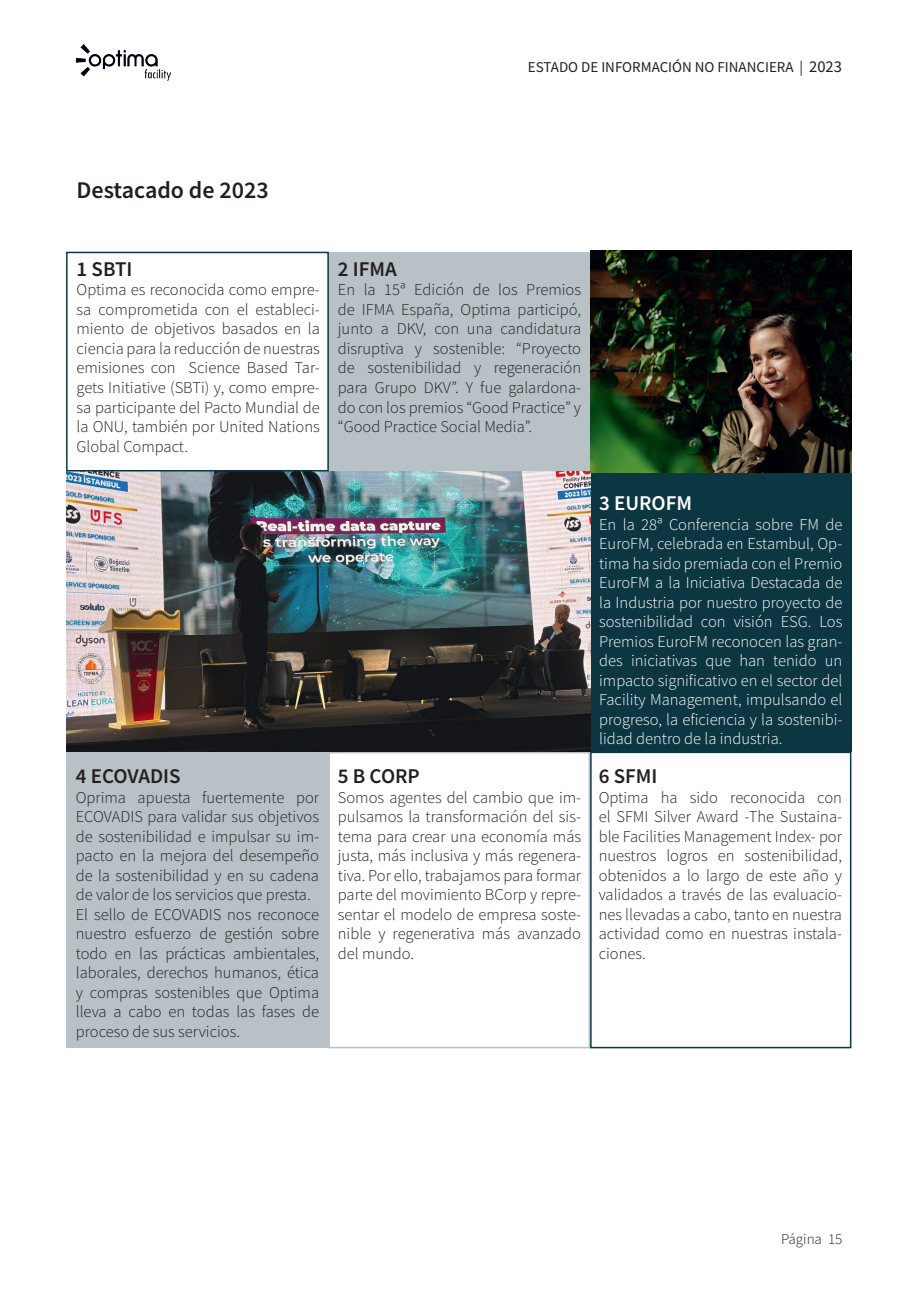
<style>
.page{position:relative;width:919px;height:1289px;background:#fff}
.page>*{position:absolute;margin:0;border:0;box-sizing:border-box;transform-origin:0 0}
.t1{font:600 24px "Source Sans Pro";color:#231f20}
.t2{font:600 21px "Source Sans Pro";color:#231f20}
.t3{font:600 21px "Source Sans Pro";color:#fff}
.t4{font:300 16.5px/19.5px "Source Sans Pro";color:#231f20;text-align:justify}
.t5{font:300 16.5px/19.5px "Source Sans Pro";color:#fff;text-align:justify}
.t6{font:15px "Source Sans Pro";color:#231f20}
.t7{font:300 15px "Source Sans Pro";color:#231f20}
.s1{font-size:16.5px}
</style>
<div class="page">
<img style="left:76px;top:45px;width:94px;height:36px">
<div style="left:66px;top:752px;width:262px;height:295px;background:#b7c1c6"></div>
<div style="left:328px;top:752px;width:262px;height:296px;border:2px solid #b7c1c6"></div>
<div style="left:590px;top:751px;width:261px;height:297px;border:2px solid #0b3642"></div>
<div style="left:585px;top:471px;width:266px;height:280px;background:#0b3642"></div>
<div style="left:329px;top:252px;width:261px;height:219px;background:#b7c1c6"></div>
<img style="left:67px;top:471px;width:523px;height:281px">
<img style="left:590px;top:250px;width:261px;height:222px">
<div style="left:66px;top:252px;width:263px;height:219px;border:2px solid #0b3642"></div>
<p class="t6" style="left:527px;top:58px;width:316px">ESTADO DE INFORMACIÓN NO FINANCIERA | <span class="s1">2023</span></p>
<h1 class="t1" style="left:77px;top:174px;width:194px">Destacado de 2023</h1>
<p class="t2" style="left:77px;top:255px;width:57px">1 SBTI</p>
<p class="t4" style="left:77px;top:280px;width:245px">Optima es reconocida como empre&shy;sa comprometida con el estableci&shy;miento de objetivos basados en la ciencia para la reducción de nuestras emisiones con Science Based Tar&shy;gets Initiative (SBTi) y, como empre&shy;sa participante del Pacto Mundial de la ONU, también por United Nations Global Compact.</p>
<p class="t2" style="left:76px;top:762px;width:106px">4 ECOVADIS</p>
<p class="t4" style="left:76px;top:787px;width:245px;text-align:left">Oprima apuesta fuertemente por ECOVADIS para validar sus objetivos de sostenibilidad e impulsar su im&shy;pacto en la mejora del desempeño de la sostenibilidad y en su cadena de valor de los servicios que presta.<br>El sello de ECOVADIS nos reconoce nuestro esfuerzo de gestión sobre todo en las prácticas ambientales, laborales, derechos humanos, ética y compras sostenibles que Optima lleva a cabo en todas las fases de proceso de sus servicios.</p>
<p class="t2" style="left:338px;top:255px;width:60px">2 IFMA</p>
<p class="t4" style="left:338px;top:280px;width:245px">En la 15ª Edición de los Premios de IFMA España, Optima participó, junto a DKV, con una candidatura disruptiva y sostenible: “Proyecto de sostenibilidad y regeneración para Grupo DKV”. Y fue galardona&shy;do con los premios “Good Practice” y “Good Practice Social Media”.</p>
<p class="t2" style="left:338px;top:762px;width:83px">5 B CORP</p>
<p class="t4" style="left:338px;top:787px;width:245px">Somos agentes del cambio que im&shy;pulsamos la transformación del sis&shy;tema para crear una economía más justa, más inclusiva y más regenera&shy;tiva. Por ello, trabajamos para formar parte del movimiento BCorp y repre&shy;sentar el modelo de empresa soste&shy;nible y regenerativa más avanzado del mundo.</p>
<p class="t3" style="left:599px;top:489px;width:94px">3 EUROFM</p>
<p class="t5" style="left:599px;top:514px;width:245px">En la 28ª Conferencia sobre FM de EuroFM, celebrada en Estambul, Op&shy;tima ha sido premiada con el Premio EuroFM a la Iniciativa Destacada de la Industria por nuestro proyecto de sostenibilidad con visión ESG. Los Premios EuroFM reconocen las gran&shy;des iniciativas que han tenido un impacto significativo en el sector del Facility Management, impulsando el progreso, la eficiencia y la sostenibi&shy;lidad dentro de la industria.</p>
<p class="t2" style="left:598px;top:762px;width:60px">6 SFMI</p>
<p class="t4" style="left:598px;top:787px;width:245px">Optima ha sido reconocida con el SFMI Silver Award -The Sustaina&shy;ble Facilities Management Index- por nuestros logros en sostenibilidad, obtenidos a lo largo de este año y validados a través de las evaluacio&shy;nes llevadas a cabo, tanto en nuestra actividad como en nuestras instala&shy;ciones.</p>
<p class="t7" style="left:781px;top:1230px;width:63px">Página 15</p>
</div>
